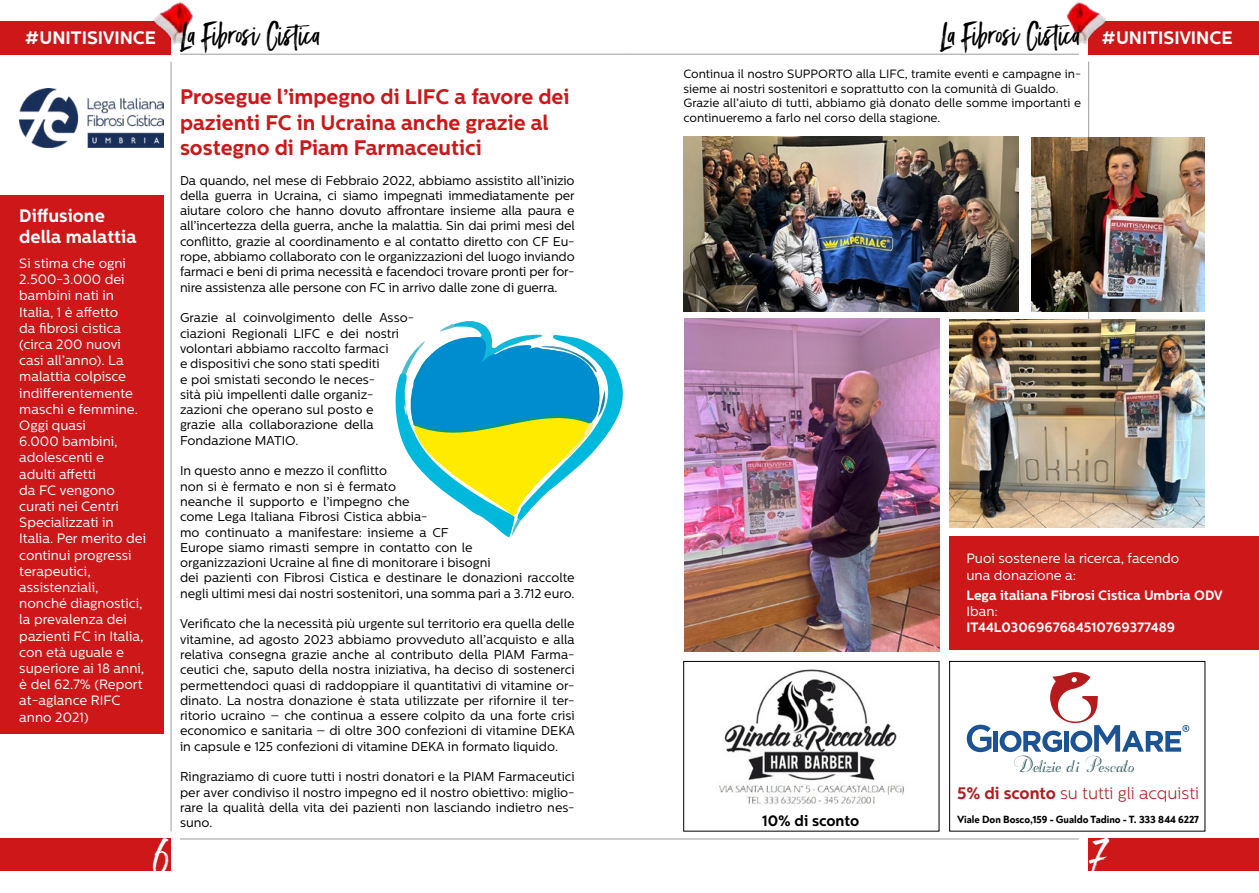
<style>
.page{position:relative;width:1259px;height:893px;background:#fff}
.page>*{position:absolute;margin:0;border:0;box-sizing:border-box;transform-origin:0 0}
.t1{font:45px "Black Diamond";color:#fff}
.t2{font:28.5px "Black Diamond";color:#000}
.t3{font:700 21px/25.2px "Centrale Sans";color:#cd1719}
.t4{font:700 18px/21.6px "Centrale Sans";color:#fff}
.t5{font:300 16.65px "Centrale Sans";color:#b51a1d}
.t6{font:700 15px "Centrale Sans";color:#000}
.t7{font:13.5px/16.2px "Centrale Sans";color:#fff}
.t8{font:700 13.5px "Centrale Sans";color:#fff}
.t9{font:12.75px/15.3px "Centrale Sans";color:#000;text-align:justify}
.t10{font:12px/14.4px "Centrale Sans";color:#000}
.t11{font:800 10.5px "Noah";color:#000}
.s1{font-weight:700}
</style>
<div class="page">
<div style="left:1088px;top:21px;width:171px;height:33px;background:#cd1719"></div>
<div style="left:0;top:21px;width:171px;height:33px;background:#cd1719"></div>
<div style="left:0;top:839px;width:170px;height:32px;background:#cd1719"></div>
<div style="left:1088px;top:839px;width:171px;height:32px;background:#cd1719"></div>
<hr style="left:180px;top:54px;width:449px;height:1px;background:#9d9d9c">
<hr style="left:629px;top:54px;width:450px;height:1px;background:#9d9d9c">
<hr style="left:180px;top:839px;width:449px;height:1px;background:#9d9d9c">
<hr style="left:629px;top:839px;width:450px;height:1px;background:#9d9d9c">
<img style="left:153px;top:2px;width:40px;height:43px">
<img style="left:1066px;top:1px;width:41px;height:44px">
<hr style="left:171px;top:62px;width:1px;height:769px;background:#9d9d9c">
<hr style="left:1088px;top:62px;width:1px;height:465px;background:#9d9d9c">
<div style="left:0;top:195px;width:163px;height:539px;background:#cd1719"></div>
<img style="left:19px;top:89px;width:144px;height:59px">
<svg style="left:395px;top:321px;width:228px;height:216px"></svg>
<img style="left:719px;top:669px;width:185px;height:135px">
<div style="left:683px;top:661px;width:256px;height:170px;border:1px solid #000"></div>
<svg style="left:966px;top:725px;width:25px;height:27px"></svg>
<div style="left:993px;top:731px;width:5px;height:21px;background:#1c5394"></div>
<div style="left:999px;top:731px;width:22px;height:21px;background:#1c5394;border-radius:11px"></div>
<div style="left:1004px;top:735px;width:12px;height:13px;background:#fff;border-radius:6px"></div>
<svg style="left:1013px;top:672px;width:176px;height:101px"></svg>
<div style="left:949px;top:661px;width:256px;height:170px;border:1px solid #000"></div>
<div style="left:949px;top:536px;width:310px;height:113px;background:#cd1719"></div>
<img style="left:683px;top:137px;width:336px;height:175px">
<img style="left:1031px;top:137px;width:174px;height:175px">
<img style="left:684px;top:318px;width:255px;height:334px">
<img style="left:949px;top:319px;width:256px;height:208px">
<h2 class="t2" style="left:180px;top:17px;width:142px">La Fibrosi Cistica</h2>
<h2 class="t2" style="left:940px;top:17px;width:142px">La Fibrosi Cistica</h2>
<h3 class="t4" style="left:25px;top:27px;width:132px">#UNITISIVINCE</h3>
<h3 class="t4" style="left:1101px;top:27px;width:132px">#UNITISIVINCE</h3>
<h3 class="t4" style="left:19px;top:204px;width:119px">Diffusione della malattia</h3>
<p class="t7" style="left:19px;top:255px;width:128px">Si stima che ogni<br>2.500-3.000 dei bambini nati in<br>Italia, 1 è affetto<br>da fibrosi cistica (circa 200 nuovi casi all’anno). La malattia colpisce indifferentemente maschi e femmine.<br>Oggi quasi<br>6.000 bambini, adolescenti e<br>adulti affetti<br>da FC vengono curati nei Centri<br>Specializzati in<br>Italia. Per merito dei continui progressi terapeutici, assistenziali, nonché diagnostici, la prevalenza dei pazienti FC in Italia, con età uguale e superiore ai 18 anni, è del 62.7% (Report at-aglance RIFC anno 2021)</p>
<h3 class="t3" style="left:180px;top:84px;width:391px">Prosegue l’impegno di LIFC a favore dei pazienti FC in Ucraina anche grazie al sostegno di Piam Farmaceutici</h3>
<p class="t9" style="left:180px;top:172px;width:396px">Da quando, nel mese di Febbraio 2022, abbiamo assistito all’inizio della guerra in Ucraina, ci siamo impegnati immediatamente per aiutare coloro che hanno dovuto affrontare insieme alla paura e all’incertezza della guerra, anche la malattia. Sin dai primi mesi del conflitto, grazie al coordinamento e al contatto diretto con CF Eu&shy;rope, abbiamo collaborato con le organizzazioni del luogo inviando farmaci e beni di prima necessità e facendoci trovare pronti per for&shy;nire assistenza alle persone con FC in arrivo dalle zone di guerra.</p>
<p class="t9" style="left:180px;top:310px;width:236px;text-align:left">Grazie al coinvolgimento delle Asso&shy;ciazioni Regionali LIFC e dei nostri volontari abbiamo raccolto farmaci<br>e dispositivi che sono stati spediti<br>e poi smistati secondo le neces-<br>sità più impellenti dalle organiz&shy;zazioni che operano sul posto e<br>grazie alla collaborazione della Fondazione MATIO.</p>
<p class="t9" style="left:180px;top:463px;width:396px;text-align:left">In questo anno e mezzo il conflitto<br>non si è fermato e non si è fermato<br>neanche il supporto e l’impegno che<br>come Lega Italiana Fibrosi Cistica abbia-<br>mo continuato a manifestare: insieme a CF<br>Europe siamo rimasti sempre in contatto con le<br>organizzazioni Ucraine al fine di monitorare i bisogni<br>dei pazienti con Fibrosi Cistica e destinare le donazioni raccolte negli ultimi mesi dai nostri sostenitori, una somma pari a 3.712 euro.</p>
<p class="t9" style="left:180px;top:616px;width:396px">Verificato che la necessità più urgente sul territorio era quella delle vitamine, ad agosto 2023 abbiamo provveduto all’acquisto e alla relativa consegna grazie anche al contributo della PIAM Farma&shy;ceutici che, saputo della nostra iniziativa, ha deciso di sostenerci permettendoci quasi di raddoppiare il quantitativi di vitamine or&shy;dinato. La nostra donazione è stata utilizzate per rifornire il ter&shy;ritorio ucraino – che continua a essere colpito da una forte crisi economico e sanitaria – di oltre 300 confezioni di vitamine DEKA in capsule e 125 confezioni di vitamine DEKA in formato liquido.</p>
<p class="t9" style="left:180px;top:769px;width:396px">Ringraziamo di cuore tutti i nostri donatori e la PIAM Farmaceutici per aver condiviso il nostro impegno ed il nostro obiettivo: miglio&shy;rare la qualità della vita dei pazienti non lasciando indietro nes&shy;suno.</p>
<p class="t10" style="left:683px;top:67px;width:399px">Continua il nostro SUPPORTO alla LIFC, tramite eventi e campagne in&shy;sieme ai nostri sostenitori e soprattutto con la comunità di Gualdo.<br>Grazie all’aiuto di tutti, abbiamo già donato delle somme importanti e continueremo a farlo nel corso della stagione.</p>
<p class="t7" style="left:966px;top:550px;width:214px">Puoi sostenere la ricerca, facendo una donazione a:</p>
<p class="t8" style="left:966px;top:587px;width:258px">Lega italiana Fibrosi Cistica Umbria ODV</p>
<p class="t7" style="left:966px;top:603px;width:33px">Iban:</p>
<p class="t8" style="left:966px;top:620px;width:210px">IT44L0306967684510769377489</p>
<p class="t6" style="left:762px;top:812px;width:99px">10% di sconto</p>
<h3 class="t5" style="left:957px;top:784px;width:244px"><span class="s1">5% di sconto</span> su tutti gli acquisti</h3>
<p class="t11" style="left:957px;top:812px;width:244px">Viale Don Bosco,159 - Gualdo Tadino - T. 333 844 6227</p>
<h1 class="t1" style="left:153px;top:823px;width:19px">6</h1>
<h1 class="t1" style="left:1088px;top:823px;width:21px">7</h1>
</div>
